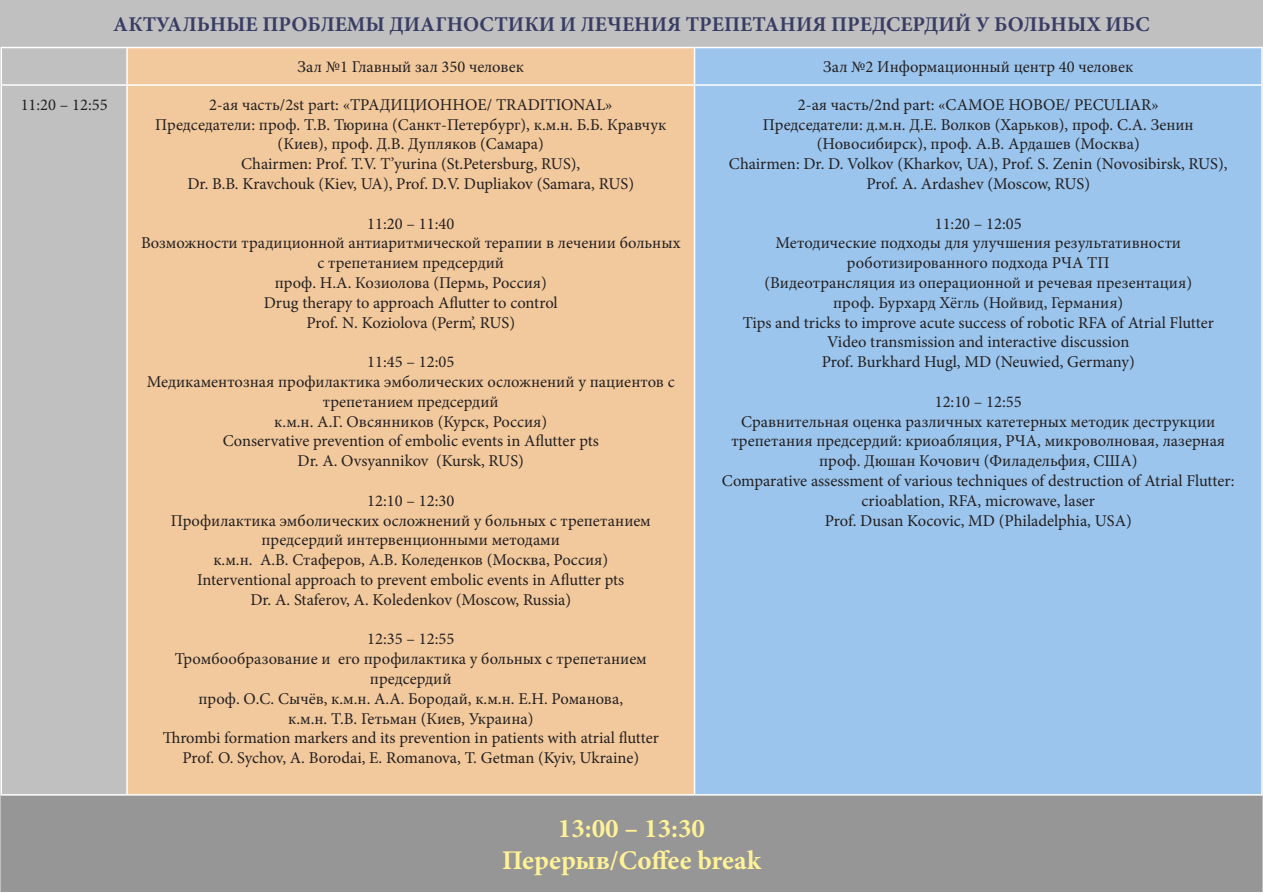
<style>
.page{position:relative;width:1263px;height:893px;background:#fff}
.page>*{position:absolute;margin:0;border:0;box-sizing:border-box;transform-origin:0 0}
.t1{font:700 27px "Minion Pro";color:#fff296}
.t2{font:700 21px "Minion Pro";color:#383d65}
.Paragraph_Style_1{font:16.5px/19.8px "Minion Pro";color:#231f20;text-align:center}
</style>
<div class="page">
<div style="left:0;top:1px;width:1262px;height:891px;background:#c0c0c0"></div>
<div style="left:1px;top:796px;width:1261px;height:96px;background:#969696"></div>
<div style="left:127px;top:48px;width:567px;height:37px;background:#f2c99d"></div>
<div style="left:694px;top:48px;width:568px;height:37px;background:#9bc5ed"></div>
<div style="left:127px;top:85px;width:567px;height:710px;background:#f2c99d"></div>
<div style="left:694px;top:85px;width:568px;height:710px;background:#9bc5ed"></div>
<hr style="left:1px;top:84px;width:126px;height:2px;background:#fff">
<hr style="left:126px;top:86px;width:2px;height:708px;background:#fff">
<hr style="left:694px;top:86px;width:1px;height:708px;background:#fff">
<hr style="left:1261px;top:86px;width:2px;height:708px;background:#fff">
<hr style="left:1px;top:794px;width:126px;height:2px;background:#fff">
<hr style="left:127px;top:794px;width:567px;height:2px;background:#fff">
<hr style="left:694px;top:794px;width:569px;height:2px;background:#fff">
<hr style="left:1px;top:47px;width:126px;height:1px;background:#fff">
<hr style="left:1px;top:48px;width:1px;height:36px;background:#fff">
<hr style="left:1px;top:86px;width:1px;height:708px;background:#fff">
<hr style="left:127px;top:47px;width:567px;height:1px;background:#fff">
<hr style="left:126px;top:48px;width:2px;height:36px;background:#fff">
<hr style="left:127px;top:84px;width:567px;height:2px;background:#fff">
<hr style="left:694px;top:48px;width:1px;height:36px;background:#fff">
<hr style="left:694px;top:47px;width:569px;height:1px;background:#fff">
<hr style="left:1261px;top:48px;width:2px;height:36px;background:#fff">
<hr style="left:694px;top:84px;width:569px;height:2px;background:#fff">
<p class="t2" style="left:113px;top:10px;width:1038px">АКТУАЛЬНЫЕ ПРОБЛЕМЫ ДИАГНОСТИКИ И ЛЕЧЕНИЯ ТРЕПЕТАНИЯ ПРЕДСЕРДИЙ У БОЛЬНЫХ ИБС</p>
<p class="Paragraph_Style_1" style="left:298px;top:57px;width:228px">Зал №1 Главный зал 350 человек</p>
<p class="Paragraph_Style_1" style="left:823px;top:57px;width:312px">Зал №2 Информационный центр 40 человек</p>
<p class="Paragraph_Style_1" style="left:21px;top:95px;width:88px">11:20 – 12:55</p>
<p class="Paragraph_Style_1" style="left:209px;top:95px;width:405px">2-ая часть/2st part: «ТРАДИЦИОННОЕ/ TRADITIONAL»</p>
<p class="Paragraph_Style_1" style="left:155px;top:114px;width:513px">Председатели: проф. Т.В. Тюрина (Санкт-Петербург), к.м.н. Б.Б. Кравчук (Киев), проф. Д.В. Дупляков (Самара)</p>
<p class="Paragraph_Style_1" style="left:241px;top:154px;width:340px">Chairmen: Prof. T.V. T’yurina (St.Petersburg, RUS),</p>
<p class="Paragraph_Style_1" style="left:188px;top:174px;width:448px">Dr. B.B. Kravchouk (Kiev, UA), Prof. D.V. Dupliakov (Samara, RUS)</p>
<p class="Paragraph_Style_1" style="left:367px;top:213px;width:88px">11:20 – 11:40</p>
<p class="Paragraph_Style_1" style="left:141px;top:233px;width:541px">Возможности традиционной антиаритмической терапии в лечении больных с трепетанием предсердий</p>
<p class="Paragraph_Style_1" style="left:275px;top:273px;width:274px">проф. Н.А. Козиолова (Пермь, Россия)</p>
<p class="Paragraph_Style_1" style="left:264px;top:293px;width:295px">Drug therapy to approach Aflutter to control</p>
<p class="Paragraph_Style_1" style="left:306px;top:312px;width:210px">Prof. N. Koziolova (Perm’, RUS)</p>
<p class="Paragraph_Style_1" style="left:367px;top:352px;width:88px">11:45 – 12:05</p>
<p class="Paragraph_Style_1" style="left:147px;top:372px;width:529px">Медикаментозная профилактика эмболических осложнений у пациентов с трепетанием предсердий</p>
<p class="Paragraph_Style_1" style="left:274px;top:411px;width:274px">к.м.н. А.Г. Овсянников (Курск, Россия)</p>
<p class="Paragraph_Style_1" style="left:223px;top:431px;width:378px">Conservative prevention of embolic events in Aflutter pts</p>
<p class="Paragraph_Style_1" style="left:298px;top:451px;width:228px">Dr. A. Ovsyannikov (Kursk, RUS)</p>
<p class="Paragraph_Style_1" style="left:367px;top:491px;width:88px">12:10 – 12:30</p>
<p class="Paragraph_Style_1" style="left:171px;top:510px;width:482px">Профилактика эмболических осложнений у больных с трепетанием предсердий интервенционными методами</p>
<p class="Paragraph_Style_1" style="left:213px;top:550px;width:396px">к.м.н. А.В. Стаферов, А.В. Коледенков (Москва, Россия)</p>
<p class="Paragraph_Style_1" style="left:197px;top:570px;width:429px">Interventional approach to prevent embolic events in Aflutter pts</p>
<p class="Paragraph_Style_1" style="left:250px;top:590px;width:322px">Dr. A. Staferov, A. Kоledenkov (Moscow, Russia)</p>
<p class="Paragraph_Style_1" style="left:367px;top:629px;width:88px">12:35 – 12:55</p>
<p class="Paragraph_Style_1" style="left:175px;top:649px;width:474px">Тромбообразование и его профилактика у больных с трепетанием предсердий</p>
<p class="Paragraph_Style_1" style="left:198px;top:689px;width:426px">проф. О.С. Сычёв, к.м.н. А.А. Бородай, к.м.н. Е.Н. Романова,</p>
<p class="Paragraph_Style_1" style="left:288px;top:708px;width:247px">к.м.н. Т.В. Гетьман (Киев, Украина)</p>
<p class="Paragraph_Style_1" style="left:163px;top:728px;width:498px">Thrombi formation markers and its prevention in patients with atrial flutter</p>
<p class="Paragraph_Style_1" style="left:182px;top:748px;width:458px">Prof. O. Sychov, A. Borodai, E. Romanova, T. Getman (Kyiv, Ukraine)</p>
<p class="Paragraph_Style_1" style="left:798px;top:95px;width:362px">2-ая часть/2nd part: «САМОЕ НОВОЕ/ PECULIAR»</p>
<p class="Paragraph_Style_1" style="left:763px;top:114px;width:432px">Председатели: д.м.н. Д.Е. Волков (Харьков), проф. С.А. Зенин (Новосибирск), проф. А.В. Ардашев (Москва)</p>
<p class="Paragraph_Style_1" style="left:729px;top:154px;width:500px">Chairmen: Dr. D. Volkov (Kharkov, UA), Prof. S. Zenin (Novosibirsk, RUS),</p>
<p class="Paragraph_Style_1" style="left:866px;top:174px;width:225px">Prof. A. Ardashev (Moscow, RUS)</p>
<p class="Paragraph_Style_1" style="left:935px;top:213px;width:88px">11:20 – 12:05</p>
<p class="Paragraph_Style_1" style="left:775px;top:233px;width:407px">Методические подходы для улучшения результативности роботизированного подхода РЧА ТП</p>
<p class="Paragraph_Style_1" style="left:764px;top:273px;width:429px">(Видеотрансляция из операционной и речевая презентация)</p>
<p class="Paragraph_Style_1" style="left:833px;top:293px;width:292px">проф. Бурхард Хёгль (Нойвид, Германия)</p>
<p class="Paragraph_Style_1" style="left:743px;top:312px;width:473px">Tips and tricks to improve acute success of robotic RFA of Atrial Flutter</p>
<p class="Paragraph_Style_1" style="left:827px;top:332px;width:304px">Video transmission and interactive discussion</p>
<p class="Paragraph_Style_1" style="left:822px;top:352px;width:315px">Prof. Burkhard Hugl, MD (Neuwied, Germany)</p>
<p class="Paragraph_Style_1" style="left:935px;top:392px;width:88px">12:10 – 12:55</p>
<p class="Paragraph_Style_1" style="left:731px;top:411px;width:495px">Сравнительная оценка различных катетерных методик деструкции трепетания предсердий: криоабляция, РЧА, микроволновая, лазерная</p>
<p class="Paragraph_Style_1" style="left:819px;top:451px;width:320px">проф. Дюшан Кочович (Филадельфия, США)</p>
<p class="Paragraph_Style_1" style="left:722px;top:471px;width:514px">Comparative assessment of various techniques of destruction of Atrial Flutter: сrioablation, RFA, microwave, laser</p>
<p class="Paragraph_Style_1" style="left:825px;top:510px;width:309px">Prof. Dusan Kocovic, MD (Philadelphia, USA)</p>
<p class="t1" style="left:558px;top:809px;width:149px">13:00 – 13:30</p>
<p class="t1" style="left:502px;top:841px;width:260px">Перерыв/Coffee break</p>
</div>
